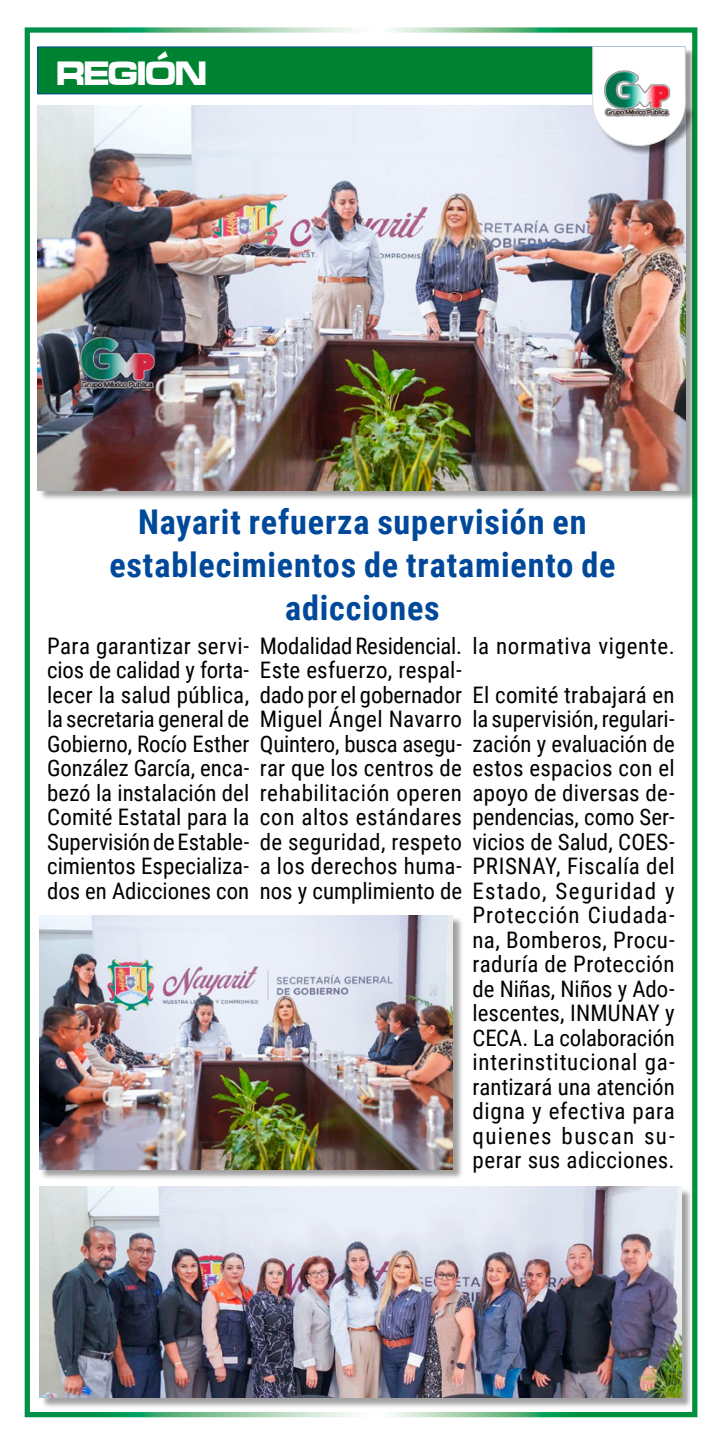
<style>
.page{position:relative;width:720px;height:1439px;background:#fff}
.page>*{position:absolute;margin:0;border:0;box-sizing:border-box;transform-origin:0 0}
.t1{font:35px "Microgramma D Bold Exte";letter-spacing:-.04em;color:#fff;scale:.9 1}
.t2{font:700 34.12px/42.9px "Roboto Condensed";letter-spacing:.025em;color:#00499a;text-align:center}
.t3{font:22.75px/24.5px "Roboto Condensed";letter-spacing:.015em;color:#000;text-align:justify}
</style>
<div class="page">
<div style="left:25px;top:27px;width:672px;height:1390px;border:5px solid #fff"></div>
<div style="left:41px;top:1188px;width:651px;height:220px;background:#000;opacity:.37"></div>
<img style="left:40px;top:1186px;width:641px;height:211px">
<div style="left:39px;top:107px;width:657px;height:394px;background:#000;opacity:.37"></div>
<img style="left:37px;top:105px;width:648px;height:385px">
<img style="left:65px;top:307px;width:110px;height:109px">
<div style="left:41px;top:917px;width:422px;height:263px;background:#000;opacity:.37"></div>
<img style="left:39px;top:915px;width:413px;height:254px">
<div style="left:38px;top:47px;width:646px;height:47px;background:#008233"></div>
<div style="left:37px;top:46px;width:648px;height:48px;border:1px solid #00499a"></div>
<div style="left:594px;top:49px;width:101px;height:106px;background:#000;opacity:.4"></div>
<svg style="left:592px;top:46px;width:93px;height:100px"></svg>
<h1 class="t1" style="left:56px;top:49px;width:169px">REGIÓN</h1>
<h2 class="t2" style="left:109px;top:499px;width:507px">Nayarit refuerza supervisión en establecimientos de tratamiento de adicciones</h2>
<p class="t3" style="left:47px;top:632px;width:204px">Para garantizar servi&shy;cios de calidad y forta&shy;lecer la salud pública, la secretaria general de Gobierno, Rocío Esther González García, enca&shy;bezó la instalación del Comité Estatal para la Supervisión de Estable&shy;cimientos Especializa&shy;dos en Adicciones con</p>
<p class="t3" style="left:260px;top:632px;width:204px">Modalidad Residencial.<br>Este esfuerzo, respal&shy;dado por el gobernador Miguel Ángel Navarro Quintero, busca asegu&shy;rar que los centros de rehabilitación operen con altos estándares de seguridad, respeto a los derechos huma&shy;nos y cumplimiento de</p>
<p class="t3" style="left:472px;top:620px;width:203px;line-height:49px">la normativa vigente.<br>El comité trabajará en</p>
<p class="t3" style="left:472px;top:706px;width:204px">la supervisión, regulari&shy;zación y evaluación de estos espacios con el apoyo de diversas de&shy;pendencias, como Ser&shy;vicios de Salud, COES-PRISNAY, Fiscalía del Estado, Seguridad y Protección Ciudada&shy;na, Bomberos, Procu&shy;raduría de Protección de Niñas, Niños y Ado&shy;lescentes, INMUNAY y CECA. La colaboración interinstitucional ga&shy;rantizará una atención digna y efectiva para quienes buscan su&shy;perar sus adicciones.</p>
</div>
